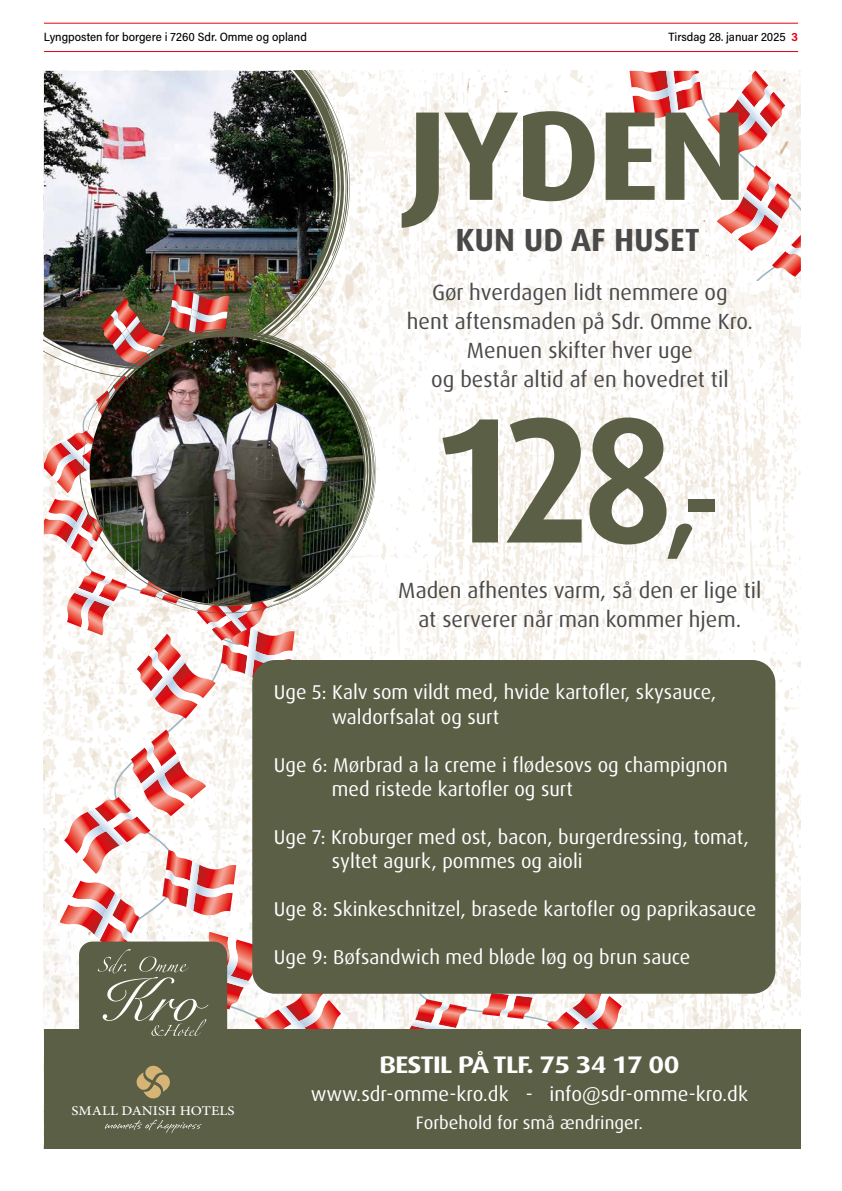
<style>
.page{position:relative;width:842px;height:1191px;background:#fff}
.page>*{position:absolute;margin:0;border:0;box-sizing:border-box;transform-origin:0 0}
.t1{font:700 178.8px "Dax Pro";color:#5b5f46;scale:.91 1}
.t2{font:700 126.8px "Dax Pro";letter-spacing:-.03em;color:#5b5f46;scale:1.1 1}
.t3{font:700 32px "Dax Pro";color:#4a4949}
.t4{font:700 expanded 24px "Dax Pro";letter-spacing:-.03em;color:#fff}
.t5{font:22px/29px "Dax Pro";color:#4a4949;text-align:center}
.t6{font:20px/24px "Dax Pro";color:#fff}
.t7{font:18px "Dax Pro";color:#fff}
.t8{font:500 13.3px "Minion Pro";color:#fff;scale:1.11 1}
.t9{font:12px "Acumin Variable Concept";color:#000}
.s1{color:#e30312}
.s2{font-size:112.5px}
</style>
<div class="page">
<hr style="left:44px;top:23px;width:754px;height:1px;background:#e30312">
<hr style="left:44px;top:51px;width:754px;height:1px;background:#e30312">
<img style="left:44px;top:71px;width:757px;height:958px">
<svg style="left:113px;top:599px;width:324px;height:430px"></svg>
<svg style="left:334px;top:71px;width:17px;height:185px"></svg>
<img style="left:44px;top:71px;width:290px;height:213px">
<img style="left:82px;top:270px;width:263px;height:14px">
<svg style="left:617px;top:71px;width:184px;height:210px"></svg>
<svg style="left:392px;top:993px;width:335px;height:36px"></svg>
<svg style="left:405px;top:999px;width:62px;height:30px"></svg>
<svg style="left:482px;top:993px;width:59px;height:26px"></svg>
<svg style="left:547px;top:993px;width:114px;height:36px"></svg>
<img style="left:44px;top:284px;width:331px;height:434px">
<svg style="left:83px;top:329px;width:294px;height:193px"></svg>
<img style="left:90px;top:337px;width:274px;height:268px">
<div style="left:44px;top:1029px;width:757px;height:119px;background:#5b5f46"></div>
<svg style="left:105px;top:1119px;width:97px;height:14px"></svg>
<svg style="left:136px;top:1065px;width:34px;height:34px"></svg>
<svg style="left:60px;top:729px;width:281px;height:307px"></svg>
<div style="left:252px;top:660px;width:523px;height:333px;background:#5b5f46;border-radius:23px"></div>
<p class="t9" style="left:44px;top:28px;width:265px">Lyngposten for borgere i 7260 Sdr. Omme og opland</p>
<p class="t9" style="left:668px;top:28px;width:131px">Tirsdag 28. januar 2025 <span class="s1">3</span></p>
<h2 class="t2" style="left:407px;top:74px;width:311px">JYDEN</h2>
<h3 class="t3" style="left:456px;top:219px;width:246px">KUN UD AF HUSET</h3>
<p class="t5" style="left:407px;top:278px;width:348px">Gør hverdagen lidt nemmere og<br>hent aftensmaden på Sdr. Omme Kro.<br>Menuen skifter hver uge<br>og består altid af en hovedret til</p>
<h1 class="t1" style="left:440px;top:365px;width:308px">128<span class="s2">,-</span></h1>
<p class="t5" style="left:398px;top:576px;width:365px">Maden afhentes varm, så den er lige til at serverer når man kommer hjem.</p>
<p class="t8" style="left:72px;top:1101px;width:148px">SMALL DANISH HOTELS</p>
<p class="t6" style="left:332px;top:680px;width:386px;text-indent:-58px">Uge 5: Kalv som vildt med, hvide kartofler, skysauce, waldorfsalat og surt</p>
<p class="t6" style="left:332px;top:752px;width:397px;text-indent:-58px">Uge 6: Mørbrad a la creme i flødesovs og champignon med ristede kartofler og surt</p>
<p class="t6" style="left:332px;top:824px;width:418px;text-indent:-58px">Uge 7: Kroburger med ost, bacon, burgerdressing, tomat, syltet agurk, pommes og aioli</p>
<p class="t6" style="left:274px;top:896px;width:484px">Uge 8: Skinkeschnitzel, brasede kartofler og paprikasauce</p>
<p class="t6" style="left:274px;top:944px;width:418px">Uge 9: Bøfsandwich med bløde løg og brun sauce</p>
<p class="t4" style="left:379px;top:1049px;width:301px">BESTIL PÅ TLF. 75 34 17 00</p>
<p class="t6" style="left:311px;top:1082px;width:439px">www.sdr-omme-kro.dk - info@sdr-omme-kro.dk</p>
<p class="t7" style="left:416px;top:1111px;width:228px">Forbehold for små ændringer.</p>
</div>
